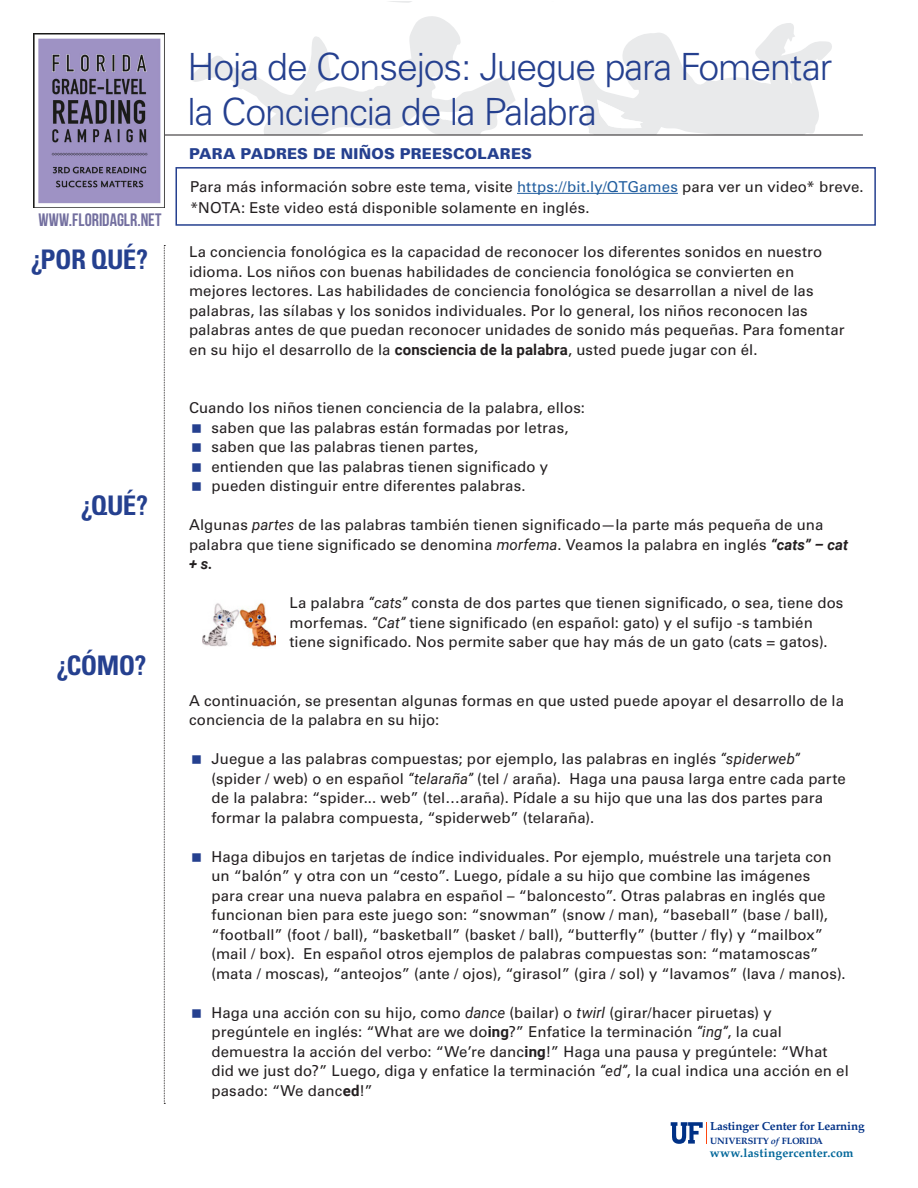
<style>
.page{position:relative;width:918px;height:1188px;background:#fff}
.page>*{position:absolute;margin:0;border:0;box-sizing:border-box;transform-origin:0 0}
.t1{font:300 37.5px/45px "Univers LT Std";letter-spacing:-.03em;color:#25408f}
.TEXT{font:700 condensed 27px "Univers LT Std";letter-spacing:-.02em;color:#25408f}
.t2{font:700 18px "Bebas Neue";color:#736f9f}
.TEXT-2{font:15px/19.5px "Univers LT Std";letter-spacing:.005em;color:#231f20}
.FOR_TEACHERS_PARENTS{font:900 15px "Univers LT Std";letter-spacing:.01em;color:#25408f}
.t3{font:700 12px "Palatino";letter-spacing:.015em;color:#069}
.t4{font:700 11.7px "Palatino";letter-spacing:-.01em;color:#003186}
.t5{font:700 9.15px "Palatino";color:#003186}
.s1{color:#215e9f}
.s2{font-family:"Roboto";font-weight:700}
.s3{font-family:"Roboto";font-style:italic}
.s4{font-family:"Roboto";font-weight:700;font-style:italic}
.s5{font-style:italic}
</style>
<div class="page">
<svg style="left:190px;top:16px;width:326px;height:119px"></svg>
<svg style="left:566px;top:23px;width:266px;height:112px"></svg>
<hr style="left:138px;top:135px;width:725px;height:1px;background:#231f20">
<img style="left:34px;top:34px;width:131px;height:173px">
<svg style="left:671px;top:1122px;width:36px;height:22px"></svg>
<img style="left:202px;top:603px;width:74px;height:44px">
<svg style="left:164px;top:245px;width:1px;height:859px"></svg>
<div style="left:176px;top:167px;width:700px;height:59px;border:2px solid #25408f"></div>
<hr style="left:517px;top:193px;width:161px;height:1px;background:#215e9f">
<p class="t2" style="left:38px;top:210px;width:125px">WWW.FLORIDAGLR.NET</p>
<p class="TEXT" style="left:31px;top:243px;width:119px">¿POR QUÉ?</p>
<p class="TEXT" style="left:81px;top:489px;width:69px">¿QUÉ?</p>
<p class="TEXT" style="left:56px;top:649px;width:92px">¿CÓMO?</p>
<p class="t1" style="left:188px;top:44px;width:646px">Hoja de Consejos: Juegue para Fomentar la Conciencia de la Palabra</p>
<p class="FOR_TEACHERS_PARENTS" style="left:189px;top:144px;width:345px">PARA PADRES DE NIÑOS PREESCOLARES</p>
<p class="TEXT-2" style="left:190px;top:177px;width:675px">Para más información sobre este tema, visite <span class="s1">https://bit.ly/QTGames</span> para ver un video* breve.</p>
<p class="TEXT-2" style="left:190px;top:198px;width:401px">*NOTA: Este video está disponible solamente en inglés.</p>
<p class="TEXT-2" style="left:189px;top:242px;width:657px">La conciencia fonológica es la capacidad de reconocer los diferentes sonidos en nuestro idioma. Los niños con buenas habilidades de conciencia fonológica se convierten en mejores lectores. Las habilidades de conciencia fonológica se desarrollan a nivel de las palabras, las sílabas y los sonidos individuales. Por lo general, los niños reconocen las palabras antes de que puedan reconocer unidades de sonido más pequeñas. Para fomentar en su hijo el desarrollo de la <span class="s2">consciencia de la palabra</span>, usted puede jugar con él.</p>
<p class="TEXT-2" style="left:189px;top:398px;width:398px">Cuando los niños tienen conciencia de la palabra, ellos:</p>
<p class="TEXT-2" style="left:212px;top:418px;width:359px">saben que las palabras están formadas por letras,</p>
<p class="TEXT-2" style="left:212px;top:437px;width:268px">saben que las palabras tienen partes,</p>
<p class="TEXT-2" style="left:212px;top:457px;width:338px">entienden que las palabras tienen significado y</p>
<p class="TEXT-2" style="left:212px;top:476px;width:316px">pueden distinguir entre diferentes palabras.</p>
<p class="TEXT-2" style="left:189px;top:515px;width:661px">Algunas <span class="s3">partes</span> de las palabras también tienen significado—la parte más pequeña de una palabra que tiene significado se denomina <span class="s3">morfema</span>. Veamos la palabra en inglés <span class="s4">“cats” – cat + s.</span></p>
<p class="TEXT-2" style="left:289px;top:593px;width:556px">La palabra <span class="s3">“cats”</span> consta de dos partes que tienen significado, o sea, tiene dos morfemas. <span class="s3">“Cat”</span> tiene significado (en español: gato) y el sufijo -s también tiene significado. Nos permite saber que hay más de un gato (cats = gatos).</p>
<p class="TEXT-2" style="left:189px;top:691px;width:657px">A continuación, se presentan algunas formas en que usted puede apoyar el desarrollo de la conciencia de la palabra en su hijo:</p>
<p class="TEXT-2" style="left:212px;top:749px;width:636px">Juegue a las palabras compuestas; por ejemplo, las palabras en inglés <span class="s3">“spiderweb” </span>(spider / web) o en español <span class="s3">“telaraña”</span> (tel / araña). Haga una pausa larga entre cada parte de la palabra: “spider... web” (tel…araña). Pídale a su hijo que una las dos partes para formar la palabra compuesta, “spiderweb” (telaraña).</p>
<p class="TEXT-2" style="left:212px;top:847px;width:636px">Haga dibujos en tarjetas de índice individuales. Por ejemplo, muéstrele una tarjeta con un “balón” y otra con un “cesto”. Luego, pídale a su hijo que combine las imágenes para crear una nueva palabra en español – “baloncesto”. Otras palabras en inglés que funcionan bien para este juego son: “snowman” (snow / man), “baseball” (base / ball), “football” (foot / ball), “basketball” (basket / ball), “butterfly” (butter / fly) y “mailbox” (mail / box). En español otros ejemplos de palabras compuestas son: “matamoscas” (mata / moscas), “anteojos” (ante / ojos), “girasol” (gira / sol) y “lavamos” (lava / manos).</p>
<p class="TEXT-2" style="left:212px;top:1003px;width:639px">Haga una acción con su hijo, como <span class="s3">dance</span> (bailar) o <span class="s3">twirl</span> (girar/hacer piruetas) y pregúntele en inglés: “What are we do<span class="s2">ing</span>?” Enfatice la terminación <span class="s3">“ing”</span>, la cual demuestra la acción del verbo: “We’re danc<span class="s2">ing</span>!” Haga una pausa y pregúntele: “What did we just do?” Luego, diga y enfatice la terminación <span class="s3">“ed”</span>, la cual indica una acción en el pasado: “We danc<span class="s2">ed</span>!”</p>
<p class="t4" style="left:710px;top:1116px;width:156px">Lastinger Center for Learning</p>
<p class="t5" style="left:710px;top:1133px;width:115px">UNIVERSITY <span class="s5">of</span> FLORIDA</p>
<p class="t3" style="left:710px;top:1143px;width:145px">www.lastingercenter.com</p>
</div>
